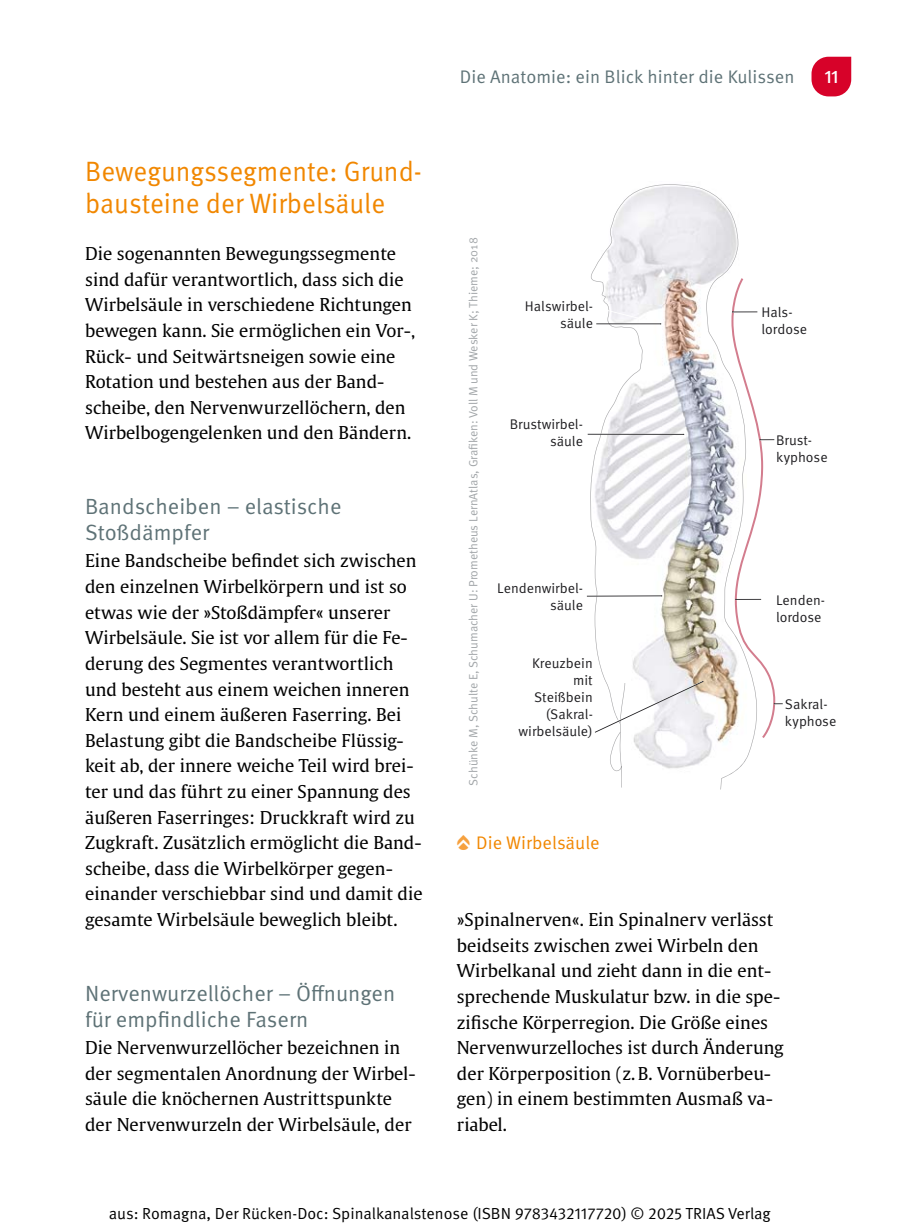
<style>
.page{position:relative;width:908px;height:1231px;background:#fff}
.page>*{position:absolute;margin:0;border:0;box-sizing:border-box;transform-origin:0 0}
.t1{font:28px/32px "Meta Pro Norm";color:#f18700;scale:.95 1}
.t2{font:22px/25.6px "Meta Pro Norm";color:#5e7276}
.t3{font:18.2px "Meta Pro Norm";letter-spacing:.005em;color:#5e7276}
.t4{font:18.2px "Meta Pro Norm";letter-spacing:.005em;color:#f18700}
.t5{font:500 18.2px "Meta Pro";color:#fff}
.t6{font:17.6px/25.6px "Thieme Gulliver 2011";letter-spacing:.005em;color:#000}
.t7{font:16px "Meta Pro Norm";color:#000}
.t8{font:14px/16.8px "Meta Pro Norm";color:#1f1e21;text-align:right}
.t9{font:12px "Meta Pro Norm";color:#a1a5a8}
.s1{font-family:"MVS Buttons 2012";font-size:16.6px;color:#f6a13f}
</style>
<div class="page">
<svg style="left:586px;top:184px;width:197px;height:606px"></svg>
<svg style="left:811px;top:57px;width:39px;height:39px;background:#db1f41"></svg>
<h1 class="t1" style="left:85px;top:153px;width:353px">Bewegungssegmente: Grund&shy;bausteine der Wirbelsäule</h1>
<p class="t6" style="left:85px;top:240px;width:331px">Die sogenannten Bewegungssegmente sind dafür verantwortlich, dass sich die Wirbelsäule in verschiedene Richtungen bewegen kann. Sie ermöglichen ein Vor-, Rück- und Seitwärtsneigen sowie eine Rotation und bestehen aus der Band&shy;scheibe, den Nervenwurzellöchern, den Wirbelbogengelenken und den Bändern.</p>
<p class="t2" style="left:85px;top:492px;width:258px">Bandscheiben – elastische<br>Stoßdämpfer</p>
<p class="t6" style="left:85px;top:547px;width:339px">Eine Bandscheibe befindet sich zwischen den einzelnen Wirbelkörpern und ist so etwas wie der »Stoßdämpfer« unserer Wirbelsäule. Sie ist vor allem für die Fe&shy;derung des Segmentes verantwortlich und besteht aus einem weichen inneren Kern und einem äußeren Faserring. Bei Belastung gibt die Bandscheibe Flüssig&shy;keit ab, der innere weiche Teil wird brei&shy;ter und das führt zu einer Spannung des äußeren Faserringes: Druckkraft wird zu Zugkraft. Zusätzlich ermöglicht die Band&shy;scheibe, dass die Wirbelkörper gegen&shy;einander verschiebbar sind und damit die gesamte Wirbelsäule beweglich bleibt.</p>
<p class="t2" style="left:85px;top:978px;width:311px">Nervenwurzellöcher – Öffnungen für empfindliche Fasern</p>
<p class="t6" style="left:85px;top:1033px;width:332px">Die Nervenwurzellöcher bezeichnen in der segmentalen Anordnung der Wirbel&shy;säule die knöchernen Austrittspunkte der Nervenwurzeln der Wirbelsäule, der</p>
<p class="t3" style="left:459px;top:63px;width:336px">Die Anatomie: ein Blick hinter die Kulissen</p>
<p class="t5" style="left:824px;top:62px;width:15px">11</p>
<p class="t9" style="left:464px;top:785px;width:549px;rotate:-90deg">Schünke M, Schulte E, Schumacher U: Prometheus LernAtlas, Gra ken: Voll M und Wesker K; Thieme; 2018</p>
<p class="t8" style="left:524px;top:297px;width:70px">Halswirbel&shy;säule</p>
<p class="t8" style="left:509px;top:415px;width:75px">Brustwirbel&shy;säule</p>
<p class="t8" style="left:497px;top:578px;width:87px">Lendenwirbel&shy;säule</p>
<p class="t8" style="left:518px;top:654px;width:76px">Kreuzbein mit<br>Steißbein (Sakral&shy;wirbelsäule)</p>
<p class="t4" style="left:456px;top:829px;width:144px"><span class="s1">Ô</span> Die Wirbelsäule</p>
<p class="t8" style="left:761px;top:303px;width:47px;text-align:left">Hals&shy;lordose</p>
<p class="t8" style="left:775px;top:431px;width:53px;text-align:left">Brust&shy;kyphose</p>
<p class="t8" style="left:775px;top:590px;width:50px;text-align:left">Lenden&shy;lordose</p>
<p class="t8" style="left:784px;top:694px;width:53px;text-align:left">Sakral&shy;kyphose</p>
<p class="t6" style="left:456px;top:905px;width:328px">»Spinalnerven«. Ein Spinalnerv verlässt beidseits zwischen zwei Wirbeln den Wirbelkanal und zieht dann in die ent&shy;sprechende Muskulatur bzw. in die spe&shy;zifische Körperregion. Die Größe eines Nervenwurzelloches ist durch Änderung der Körperposition (z.B. Vornüberbeu&shy;gen) in einem bestimmten Ausmaß va&shy;riabel.</p>
<p class="t7" style="left:109px;top:1201px;width:663px">aus: Romagna, Der Rücken-Doc: Spinalkanalstenose (ISBN 9783432117720) © 2025 TRIAS Verlag</p>
</div>
